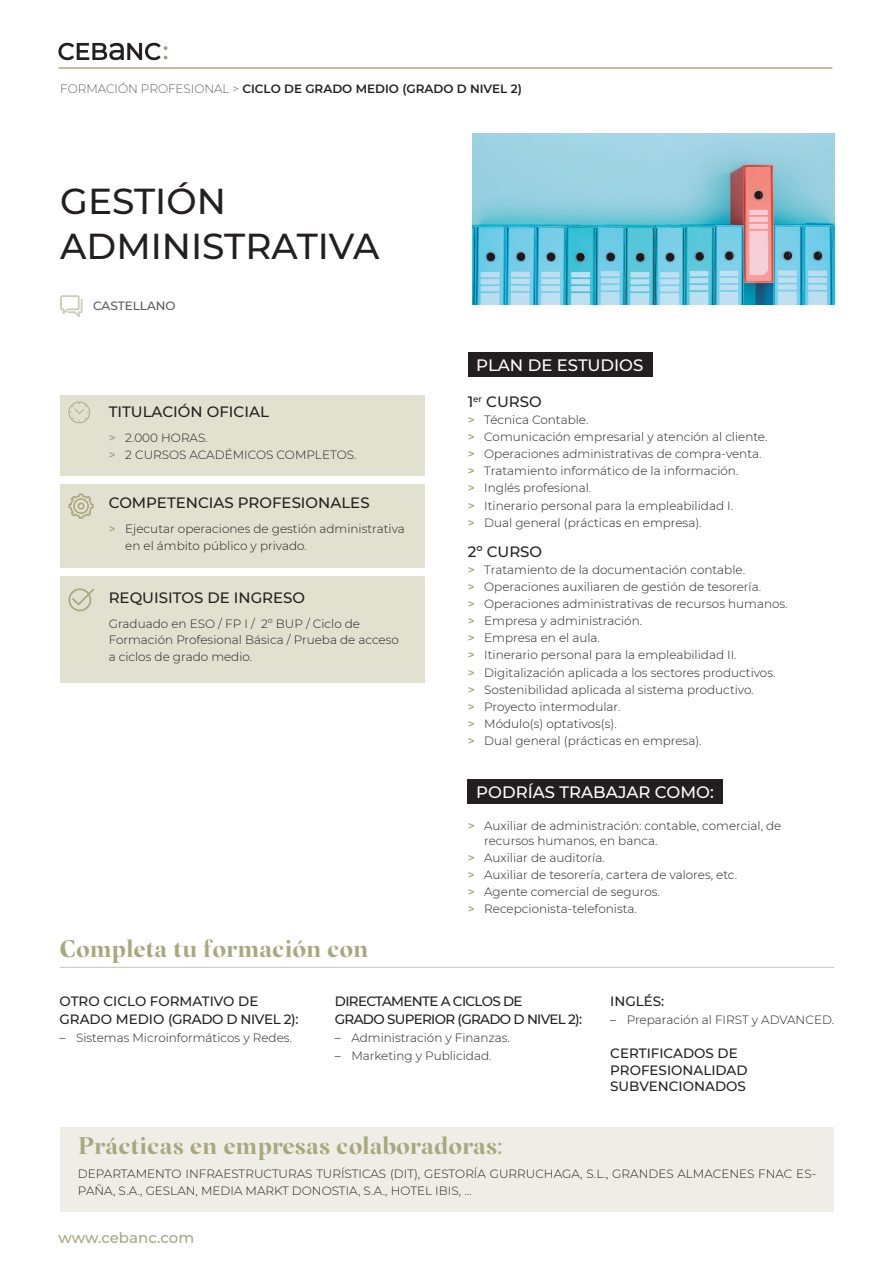
<style>
.page{position:relative;width:893px;height:1263px;background:#fff}
.page>*{position:absolute;margin:0;border:0;box-sizing:border-box;transform-origin:0 0}
.t1{font:500 36px/45px "Montserrat";color:#231f20}
.t2{font:700 24px "Margaret";letter-spacing:-.01em;color:#a9a77d}
.t3{font:500 16.5px "Montserrat";color:#fff}
.t4{font:500 15px "Montserrat";color:#231f20}
.t5{font:500 15px "Montserrat";letter-spacing:-.005em;color:#a9a77d}
.t6{font:500 13.5px/16.5px "Montserrat";letter-spacing:-.005em;color:#231f20}
.t7{font:500 13.5px/18px "Montserrat";letter-spacing:-.05em;color:#231f20}
.t8{font:300 12px/17.1px "Montserrat";color:#231f20}
.t9{font:600 12px "Montserrat";color:#231f20}
.t10{font:500 12px "Montserrat";color:#57585a}
.s1{font-weight:200}
.s2{font-weight:600;color:#a9a77d}
</style>
<div class="page">
<hr style="left:58px;top:67px;width:774px;height:2px;background:#a9a77d">
<svg style="left:58px;top:43px;width:109px;height:17px"></svg>
<div style="left:60px;top:395px;width:365px;height:81px;background:#e2e1d0"></div>
<div style="left:60px;top:484px;width:365px;height:84px;background:#e2e1d0"></div>
<div style="left:60px;top:576px;width:365px;height:107px;background:#e2e1d0"></div>
<img style="left:473px;top:133px;width:361px;height:171px">
<div style="left:468px;top:352px;width:185px;height:25px;background:#231f20"></div>
<div style="left:468px;top:779px;width:255px;height:25px;background:#231f20"></div>
<svg style="left:68px;top:402px;width:22px;height:21px"></svg>
<svg style="left:68px;top:588px;width:26px;height:23px"></svg>
<svg style="left:68px;top:493px;width:26px;height:26px"></svg>
<svg style="left:60px;top:295px;width:22px;height:22px"></svg>
<div style="left:60px;top:1127px;width:773px;height:84px;background:#efeee6"></div>
<hr style="left:60px;top:967px;width:774px;height:1px;background:#d0ceb5">
<p class="t9" style="left:60px;top:80px;width:463px"><span class="s1">FORMACIÓN PROFESIONAL &gt;</span> CICLO DE GRADO MEDIO (GRADO D NIVEL 2)</p>
<h1 class="t1" style="left:60px;top:177px;width:321px">GESTIÓN<br>ADMINISTRATIVA</h1>
<p class="t10" style="left:93px;top:297px;width:84px">CASTELLANO</p>
<p class="t4" style="left:109px;top:402px;width:162px">TITULACIÓN OFICIAL</p>
<p class="t8" style="left:109px;top:429px;width:249px;line-height:16.5px"><span class="s2">&gt;</span> 2.000 HORAS.<br><span class="s2">&gt;</span> 2 CURSOS ACADÉMICOS COMPLETOS.</p>
<p class="t4" style="left:109px;top:492px;width:262px">COMPETENCIAS PROFESIONALES</p>
<p class="t8" style="left:125px;top:520px;width:281px;line-height:16.5px;text-indent:-16px"><span class="s2">&gt;</span> Ejecutar operaciones de gestión administrativa en el ámbito público y privado.</p>
<p class="t4" style="left:109px;top:587px;width:198px">REQUISITOS DE INGRESO</p>
<p class="t8" style="left:109px;top:615px;width:292px;line-height:16.5px">Graduado en ESO / FP I / 2º BUP / Ciclo de<br>Formación Profesional Básica / Prueba de acceso a ciclos de grado medio.</p>
<h2 class="t2" style="left:60px;top:934px;width:311px">Completa tu formación con</h2>
<h3 class="t3" style="left:476px;top:354px;width:169px">PLAN DE ESTUDIOS</h3>
<p class="t4" style="left:468px;top:391px;width:76px">1<sup>er</sup> CURSO</p>
<p class="t8" style="left:468px;top:411px;width:301px"><span class="s2">&gt;</span> Técnica Contable.<br><span class="s2">&gt;</span> Comunicación empresarial y atención al cliente. <span class="s2">&gt;</span> Operaciones administrativas de compra-venta. <span class="s2">&gt;</span> Tratamiento informático de la información.<br><span class="s2">&gt;</span> Inglés profesional.<br><span class="s2">&gt;</span> Itinerario personal para la empleabilidad I.<br><span class="s2">&gt;</span> Dual general (prácticas en empresa).</p>
<p class="t4" style="left:468px;top:541px;width:76px">2º CURSO</p>
<p class="t8" style="left:468px;top:561px;width:321px"><span class="s2">&gt;</span> Tratamiento de la documentación contable.<br><span class="s2">&gt;</span> Operaciones auxiliaren de gestión de tesorería.<br><span class="s2">&gt;</span> Operaciones administrativas de recursos humanos. <span class="s2">&gt;</span> Empresa y administración.<br><span class="s2">&gt;</span> Empresa en el aula.<br><span class="s2">&gt;</span> Itinerario personal para la empleabilidad II.<br><span class="s2">&gt;</span> Digitalización aplicada a los sectores productivos.<br><span class="s2">&gt;</span> Sostenibilidad aplicada al sistema productivo.<br><span class="s2">&gt;</span> Proyecto intermodular.<br><span class="s2">&gt;</span> Módulo(s) optativos(s).<br><span class="s2">&gt;</span> Dual general (prácticas en empresa).</p>
<h3 class="t3" style="left:476px;top:781px;width:239px">PODRÍAS TRABAJAR COMO:</h3>
<p class="t8" style="left:484px;top:817px;width:299px;line-height:15px;text-indent:-16px"><span class="s2">&gt;</span> Auxiliar de administración: contable, comercial, de recursos humanos, en banca.</p>
<p class="t8" style="left:468px;top:848px;width:271px"><span class="s2">&gt;</span> Auxiliar de auditoría.<br><span class="s2">&gt;</span> Auxiliar de tesorería, cartera de valores, etc. <span class="s2">&gt;</span> Agente comercial de seguros.<br><span class="s2">&gt;</span> Recepcionista-telefonista.</p>
<p class="t6" style="left:60px;top:991px;width:240px;line-height:18px">OTRO CICLO FORMATIVO DE<br>GRADO MEDIO (GRADO D NIVEL 2):</p>
<p class="t8" style="left:60px;top:1028px;width:234px">– Sistemas Microinformáticos y Redes.</p>
<p class="t7" style="left:335px;top:991px;width:249px">DIRECTAMENTE A CICLOS DE<br>GRADO SUPERIOR (GRADO D NIVEL 2):</p>
<p class="t8" style="left:335px;top:1028px;width:176px">– Administración y Finanzas.</p>
<p class="t8" style="left:335px;top:1046px;width:158px">– Marketing y Publicidad.</p>
<p class="t6" style="left:610px;top:992px;width:56px">INGLÉS:</p>
<p class="t8" style="left:610px;top:1010px;width:225px">– Preparación al FIRST y ADVANCED.</p>
<p class="t6" style="left:610px;top:1045px;width:139px">CERTIFICADOS DE<br>PROFESIONALIDAD<br>SUBVENCIONADOS</p>
<h2 class="t2" style="left:78px;top:1131px;width:426px">Prácticas en empresas colaboradoras:</h2>
<p class="t8" style="left:78px;top:1165px;width:740px;line-height:16.5px">DEPARTAMENTO INFRAESTRUCTURAS TURÍSTICAS (DIT), GESTORÍA GURRUCHAGA, S.L., GRANDES ALMACENES FNAC ES-<br>PAÑA, S.A., GESLAN, MEDIA MARKT DONOSTIA, S.A., HOTEL IBIS, ...</p>
<p class="t5" style="left:58px;top:1227px;width:137px">www.cebanc.com</p>
</div>
